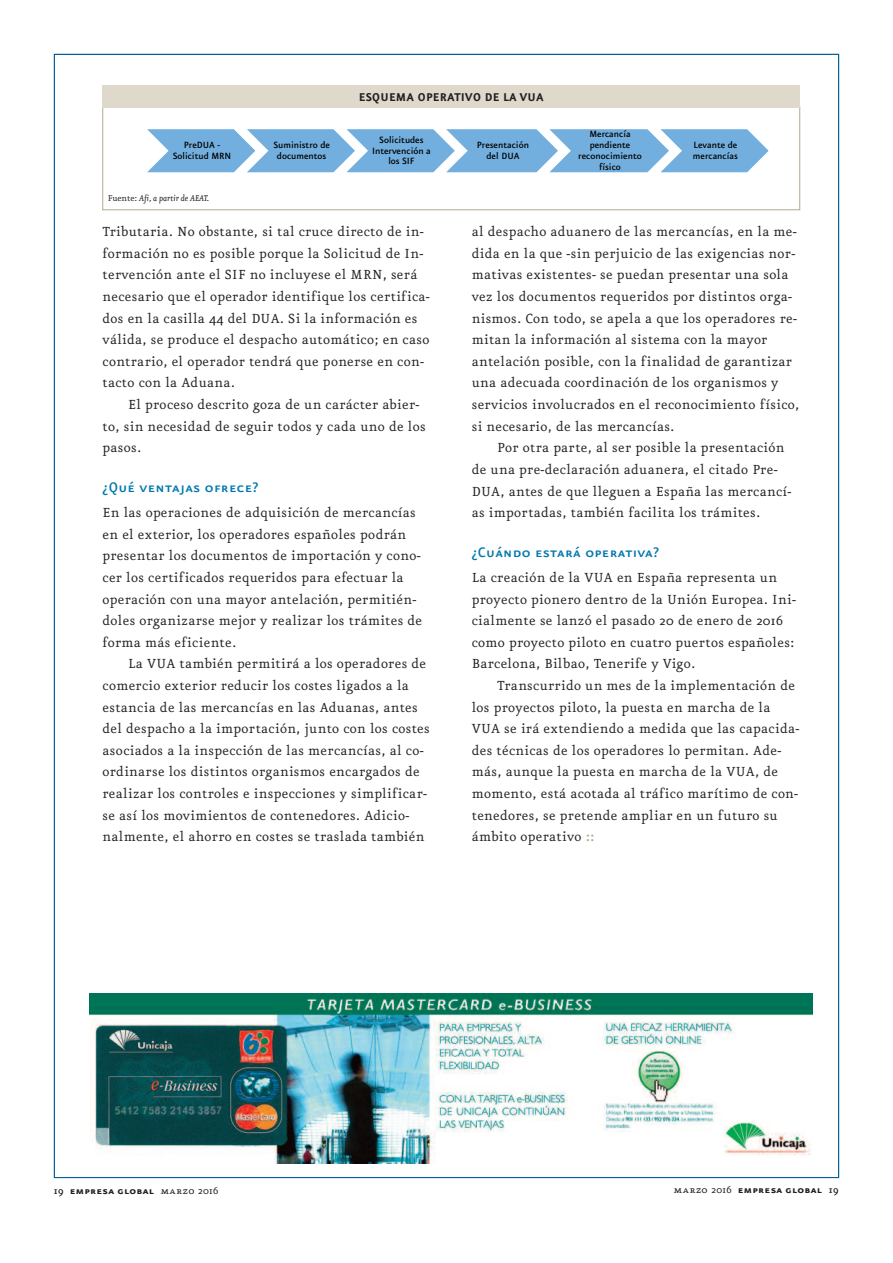
<style>
.page{position:relative;width:893px;height:1263px;background:#fff}
.page>*{position:absolute;margin:0;border:0;box-sizing:border-box;transform-origin:0 0}
.t1{font:16.5px "Eureka Sans Medium Caps";letter-spacing:.02em;color:#0078ae}
.t2{font:15.75px/21.6px "Eureka";letter-spacing:.02em;color:#231f20}
.t3{font:700 13.5px "Eureka Sans";letter-spacing:.02em;color:#231f20}
.t4{font:12px "Eureka Sans Bold Caps";letter-spacing:.025em;color:#231f20}
.t5{font:500 10.8px/10.9px "Eureka Sans";color:#000;text-align:center}
.t6{font:italic 10.2px "Eureka";letter-spacing:-.01em;color:#231f20}
.s1{font-style:normal}
.s2{font-family:"Eureka Sans";font-weight:700;color:#b3aa8e}
.s3{font-family:"Eureka";font-weight:500}
.s4{font-family:"Eureka Small Caps"}
.s5{font-family:"Eureka"}
</style>
<div class="page">
<img style="left:90px;top:993px;width:723px;height:170px">
<div style="left:103px;top:106px;width:697px;height:104px;border:1px solid #b3aa8e"></div>
<svg style="left:147px;top:129px;width:622px;height:44px;background:#89bbe3"></svg>
<div style="left:103px;top:85px;width:697px;height:23px;background:#ded9cb"></div>
<p class="t3" style="left:359px;top:90px;width:186px">ESQUEMA OPERATIVO DE LA VUA</p>
<p class="t5" style="left:173px;top:140px;width:60px">PreDUA -<br>Solicitud MRN</p>
<p class="t5" style="left:273px;top:140px;width:58px">Suministro de documentos</p>
<p class="t5" style="left:372px;top:134px;width:60px">Solicitudes<br>Intervención a los SIF</p>
<p class="t5" style="left:477px;top:140px;width:54px">Presentación del DUA</p>
<p class="t5" style="left:578px;top:129px;width:65px">Mercancía pendiente reconocimiento físico</p>
<p class="t5" style="left:693px;top:140px;width:46px;text-align:left">Levante de mercancías</p>
<p class="t6" style="left:108px;top:193px;width:103px"><span class="s1">Fuente:</span> Afi, a partir de AEAT.</p>
<p class="t2" style="left:103px;top:222px;width:329px">Tributaria. No obstante, si tal cruce directo de in&shy;formación no es posible porque la Solicitud de In&shy;tervención ante el SIF no incluyese el MRN, será necesario que el operador identifique los certifica&shy;dos en la casilla 44 del DUA. Si la información es válida, se produce el despacho automático; en caso contrario, el operador tendrá que ponerse en con&shy;tacto con la Aduana.</p>
<p class="t2" style="left:103px;top:394px;width:325px;text-indent:26px">El proceso descrito goza de un carácter abier&shy;to, sin necesidad de seguir todos y cada uno de los pasos.</p>
<p class="t1" style="left:103px;top:477px;width:157px">¿Qué ventajas ofrece?</p>
<p class="t2" style="left:103px;top:502px;width:321px">En las operaciones de adquisición de mercancías en el exterior, los operadores españoles podrán presentar los documentos de importación y cono&shy;cer los certificados requeridos para efectuar la operación con una mayor antelación, permitién&shy;doles organizarse mejor y realizar los trámites de forma más eficiente.</p>
<p class="t2" style="left:103px;top:654px;width:329px;text-indent:26px">La VUA también permitirá a los operadores de comercio exterior reducir los costes ligados a la estancia de las mercancías en las Aduanas, antes del despacho a la importación, junto con los costes asociados a la inspección de las mercancías, al co&shy;ordinarse los distintos organismos encargados de realizar los controles e inspecciones y simplificar&shy;se así los movimientos de contenedores. Adicio&shy;nalmente, el ahorro en costes se traslada también</p>
<p class="t2" style="left:472px;top:222px;width:329px">al despacho aduanero de las mercancías, en la me&shy;dida en la que -sin perjuicio de las exigencias nor&shy;mativas existentes- se puedan presentar una sola vez los documentos requeridos por distintos orga&shy;nismos. Con todo, se apela a que los operadores re&shy;mitan la información al sistema con la mayor antelación posible, con la finalidad de garantizar una adecuada coordinación de los organismos y servicios involucrados en el reconocimiento físico, si necesario, de las mercancías.</p>
<p class="t2" style="left:472px;top:438px;width:321px;text-indent:26px">Por otra parte, al ser posible la presentación de una pre-declaración aduanera, el citado Pre-DUA, antes de que lleguen a España las mercancí&shy;as importadas, también facilita los trámites.</p>
<p class="t1" style="left:472px;top:542px;width:189px">¿Cuándo estará operativa?</p>
<p class="t2" style="left:472px;top:567px;width:326px">La creación de la VUA en España representa un proyecto pionero dentro de la Unión Europea. Ini&shy;cialmente se lanzó el pasado 20 de enero de 2016 como proyecto piloto en cuatro puertos españoles:<br>Barcelona, Bilbao, Tenerife y Vigo.</p>
<p class="t2" style="left:472px;top:675px;width:329px;text-indent:26px">Transcurrido un mes de la implementación de los proyectos piloto, la puesta en marcha de la VUA se irá extendiendo a medida que las capacida&shy;des técnicas de los operadores lo permitan. Ade&shy;más, aunque la puesta en marcha de la VUA, de momento, está acotada al tráfico marítimo de con&shy;tenedores, se pretende ampliar en un futuro su ámbito operativo <span class="s2">::</span></p>
<p class="t4" style="left:54px;top:1184px;width:166px"><span class="s3">19</span> empresa global <span class="s4">marzo</span> <span class="s5">2016</span></p>
<p class="t4" style="left:674px;top:1184px;width:166px"><span class="s4">marzo</span> <span class="s5">2016</span> empresa global <span class="s3">19</span></p>
</div>
